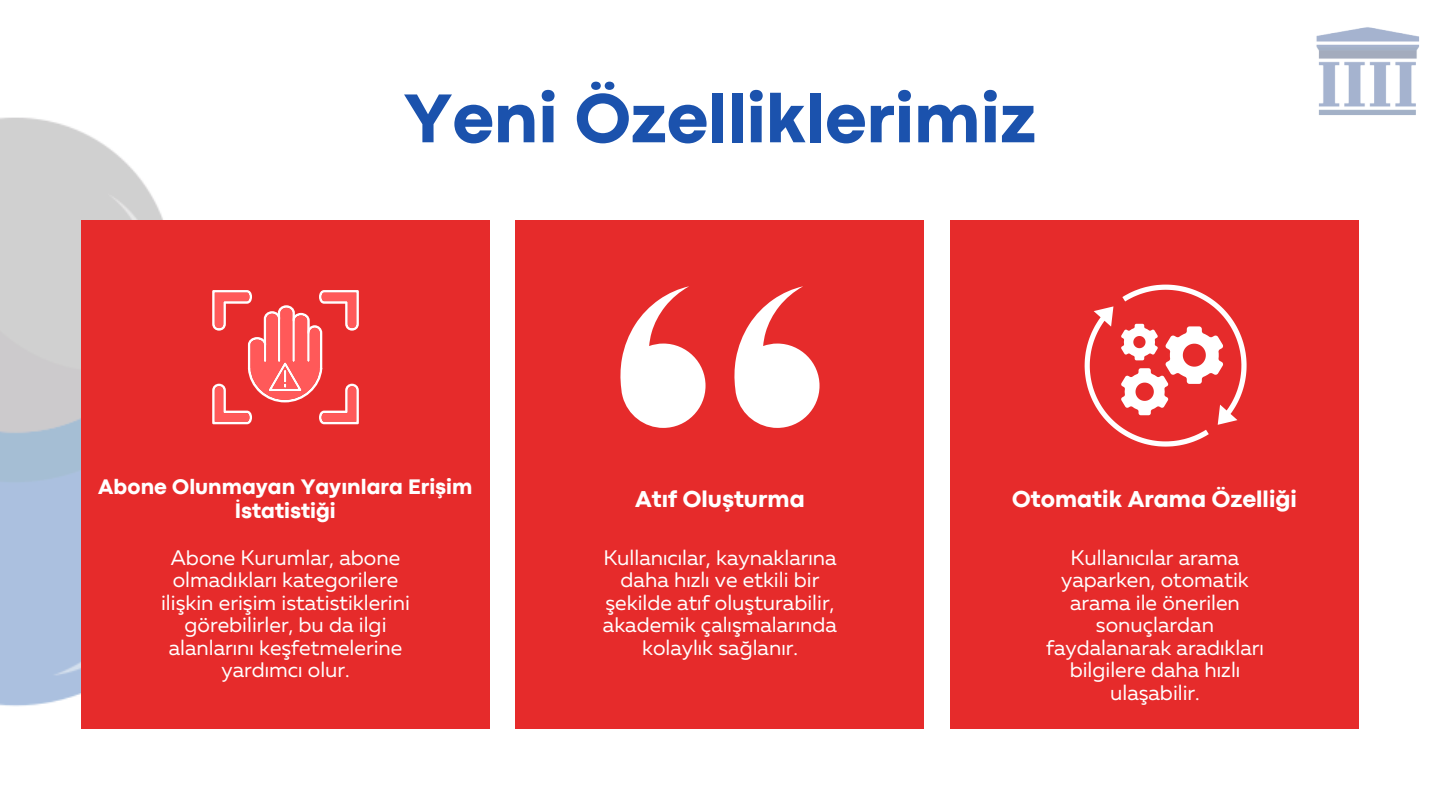
<style>
.page{position:relative;width:1440px;height:810px;background:#fff}
.page>*{position:absolute;margin:0;border:0;box-sizing:border-box;transform-origin:0 0}
.t1{font:800 72px "Codec Pro";color:#1b52ad}
.t2{font:800 24px "Codec Pro";color:#fff}
.t3{font:800 22px/23.2px "Codec Pro";color:#fff;text-align:center}
.t4{font:21px "Muller";color:#fff}
</style>
<div class="page">
<img style="left:0;top:117px;width:516px;height:612px">
<div style="left:81px;top:220px;width:409px;height:509px;background:#e62b2b"></div>
<div style="left:516px;top:220px;width:408px;height:509px;background:#e62b2b"></div>
<div style="left:950px;top:220px;width:409px;height:509px;background:#e62b2b"></div>
<svg style="left:212px;top:290px;width:147px;height:134px"></svg>
<svg style="left:620px;top:286px;width:86px;height:142px"></svg>
<svg style="left:734px;top:286px;width:85px;height:142px"></svg>
<svg style="left:1085px;top:285px;width:162px;height:162px"></svg>
<img style="left:1316px;top:27px;width:103px;height:88px">
<p class="t1" style="left:404px;top:93px;width:634px">Yeni Özelliklerimiz</p>
<p class="t3" style="left:98px;top:477px;width:376px">Abone Olunmayan Yayınlara Erişim<br>İstatistiği</p>
<h2 class="t2" style="left:635px;top:490px;width:171px">Atıf Oluşturma</h2>
<p class="t2" style="left:1012px;top:490px;width:286px">Otomatik Arama Özelliği</p>
<p class="t4" style="left:171px;top:549px;width:231px">Abone Kurumlar, abone</p>
<p class="t4" style="left:173px;top:571px;width:227px">olmadıkları kategorilere</p>
<p class="t4" style="left:161px;top:594px;width:250px">ilişkin erişim istatistiklerini</p>
<p class="t4" style="left:185px;top:616px;width:203px">görebilirler, bu da ilgi</p>
<p class="t4" style="left:169px;top:639px;width:235px">alanlarını keşfetmelerine</p>
<p class="t4" style="left:221px;top:661px;width:130px">yardımcı olur.</p>
<h2 class="t4" style="left:603px;top:549px;width:235px">Kullanıcılar, kaynaklarına</h2>
<p class="t4" style="left:621px;top:571px;width:200px">daha hızlı ve etkili bir</p>
<p class="t4" style="left:606px;top:594px;width:230px">şekilde atıf oluşturabilir,</p>
<p class="t4" style="left:603px;top:616px;width:236px">akademik çalışmalarında</p>
<p class="t4" style="left:642px;top:639px;width:157px">kolaylık sağlanır.</p>
<p class="t4" style="left:1071px;top:549px;width:170px">Kullanıcılar arama</p>
<p class="t4" style="left:1061px;top:571px;width:189px">yaparken, otomatik</p>
<h1 class="t4" style="left:1070px;top:594px;width:171px">arama ile önerilen</h1>
<p class="t4" style="left:1096px;top:616px;width:120px">sonuçlardan</p>
<h2 class="t4" style="left:1046px;top:639px;width:219px">faydalanarak aradıkları</h2>
<p class="t4" style="left:1070px;top:661px;width:172px">bilgilere daha hızlı</p>
<p class="t4" style="left:1110px;top:684px;width:91px">ulaşabilir.</p>
</div>
